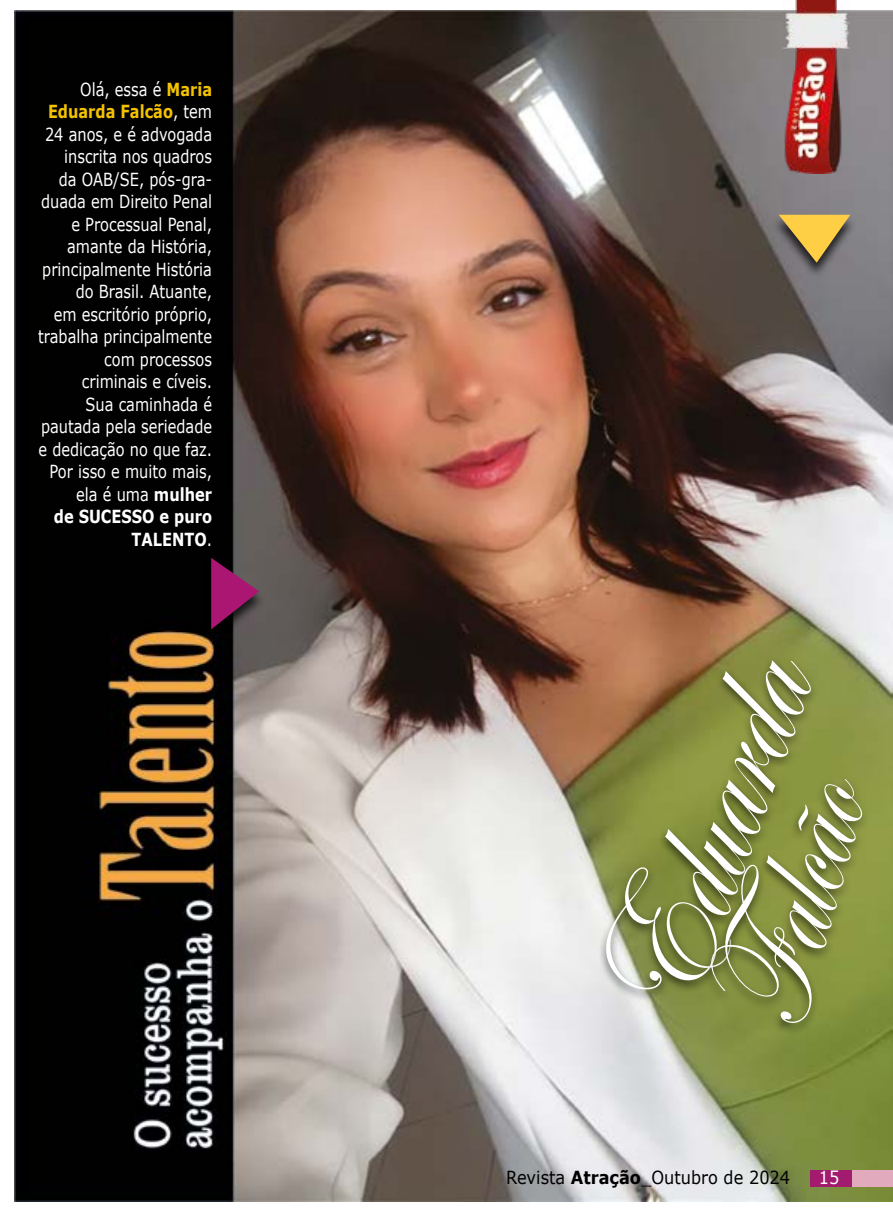
<style>
.page{position:relative;width:893px;height:1212px;background:#fff}
.page>*{position:absolute;margin:0;border:0;box-sizing:border-box;transform-origin:0 0}
.t1{font:171px "Edwardian Script ITC";color:#fff;scale:.77 1}
.t2{font:156.75px "Edwardian Script ITC";color:#fff;scale:.77 1}
.t3{font:18px/22.5px "Verdana";color:#fff;text-align:right;scale:.81 1}
.t4{font:18px "Verdana";color:#000;scale:.9 1}
.t5{font:18px "Verdana";color:#fff}
.t6{font:18px "Verdana";color:#fff;scale:.9 1}
.s1{font-weight:700;color:#f3c300}
.s2{font-weight:700}
</style>
<div class="page">
<img style="left:15px;top:10px;width:878px;height:1192px">
<div style="left:597px;top:657px;width:222px;height:345px;background:#000;opacity:.6"></div>
<div style="left:703px;top:775px;width:167px;height:261px;background:#000;opacity:.6"></div>
<div style="left:810px;top:1170px;width:42px;height:16px;background:#a21b6e"></div>
<div style="left:853px;top:1170px;width:40px;height:16px;background:#e2aabd"></div>
<img style="left:782px;top:0;width:68px;height:173px">
<div style="left:203px;top:558px;width:63px;height:87px;background:#000;opacity:.75"></div>
<svg style="left:211px;top:558px;width:48px;height:71px"></svg>
<div style="left:770px;top:215px;width:87px;height:63px;background:#000;opacity:.75"></div>
<svg style="left:779px;top:215px;width:71px;height:48px"></svg>
<p class="t3" style="left:38px;top:78px;width:216px">Olá, essa é <span class="s1">Maria<br>Eduarda Falcão</span>, tem<br>24 anos, e é advogada inscrita nos quadros<br>da OAB/SE, pós-gra&shy;duada em Direito Penal e Processual Penal, amante da História, principalmente História do Brasil. Atuante,<br>em escritório próprio, trabalha principalmente com processos criminais e cíveis.<br>Sua caminhada é pautada pela seriedade e dedicação no que faz.<br>Por isso e muito mais, ela é uma <span class="s2">mulher<br>de SUCESSO e puro<br>TALENTO</span>.</p>
<h1 class="t1" style="left:549px;top:978px;width:481px;rotate:-70deg">Eduarda</h1>
<h2 class="t2" style="left:672px;top:998px;width:321px;rotate:-75deg">Falcão</h2>
<p class="t5" style="left:814px;top:1163px;width:24px">13</p>
<p class="t4" style="left:506px;top:1164px;width:317px">Revista <span class="s2">Atração</span>_Outubro de 2024</p>
<p class="t6" style="left:819px;top:1164px;width:24px">15</p>
</div>
